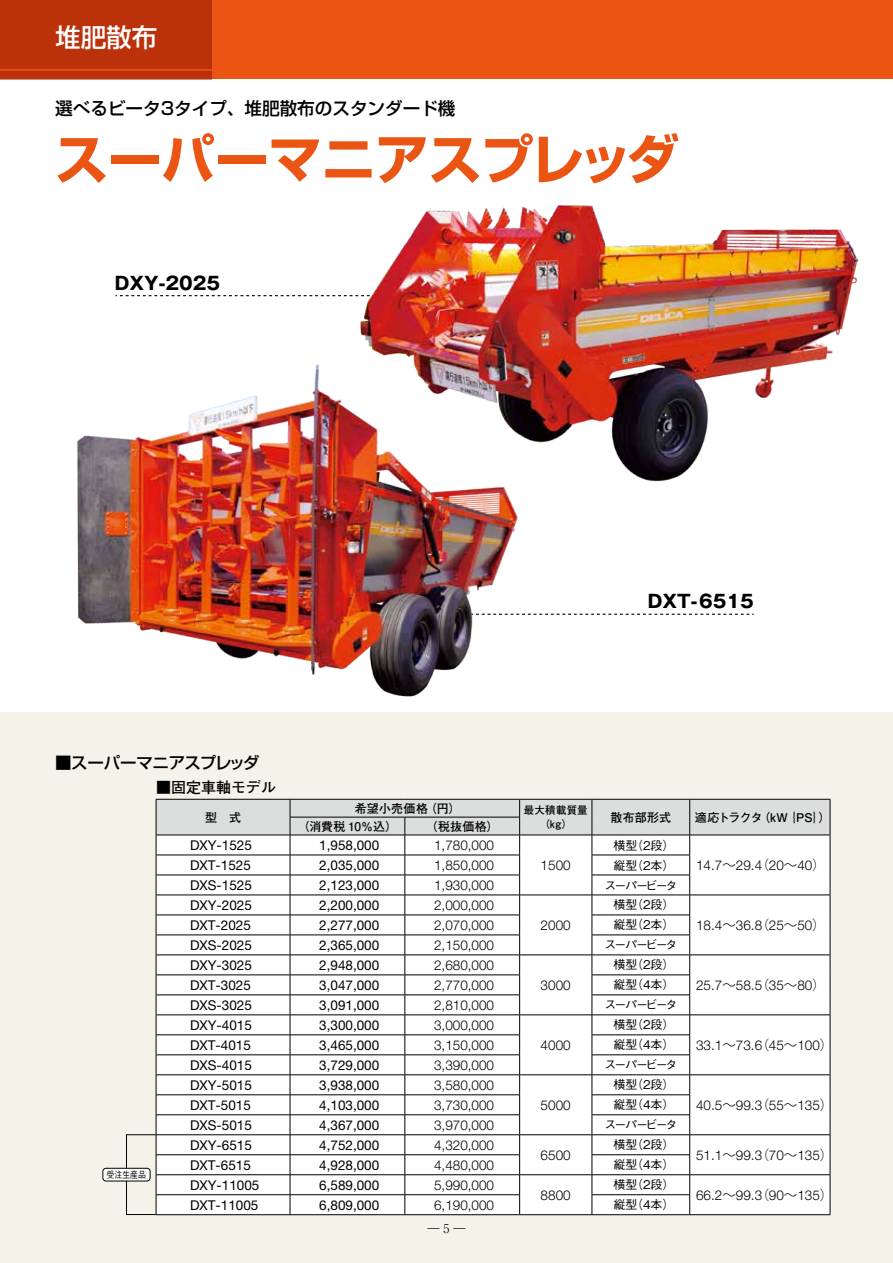
<style>
.page{position:relative;width:893px;height:1263px;background:#fff}
.page>*{position:absolute;margin:0;border:0;box-sizing:border-box;transform-origin:0 0}
.t1{font:700 53.55px "Shin Go Pro";letter-spacing:-.005em;color:#ea5514}
.t2{font:500 25.5px "UD Shin Go Pro";color:#fff}
.t3{font:700 18px "Gothic MB101 Pro";color:#000}
.t4{font:500 17.55px "Shin Go Pro";color:#000}
.t5{font:500 16.5px "Shin Go Pro";letter-spacing:-.03em;color:#000}
.t6{font:700 15px "Futo Go B101 Pro";color:#000}
.t7{font:13.5px "Helvetica Neue LT Pro";color:#000}
.t8{font:13.5px "Helvetica Neue LT 45 Lt";color:#000}
.t9{font:500 12px "Gothic BBB Pro";letter-spacing:-.1em;color:#000}
.t10{font:500 12px "Gothic BBB Pro";letter-spacing:-.155em;color:#000}
.t11{font:700 12px "Futo Go B101 Pro";letter-spacing:.015em;color:#000}
.t12{font:700 12px "Futo Go B101 Pro";letter-spacing:-.07em;color:#000}
.t13{font:300 12px "Ryumin Pro";color:#000}
.t14{font:700 10.5px/13.5px "Futo Go B101 Pro";letter-spacing:.02em;color:#000;text-align:center}
.t15{font:500 9px "Gothic BBB Pro";color:#000;scale:.88 1}
.s1{font-family:"Koz Go Pro";font-weight:300}
</style>
<div class="page">
<div style="left:0;top:712px;width:893px;height:551px;background:#f5f2e9"></div>
<div style="left:0;top:0;width:893px;height:79px;background:#ea5514"></div>
<div style="left:0;top:0;width:212px;height:79px;background:#ba310a"></div>
<hr style="left:0;top:69px;width:213px;height:2px;background:#ea5514">
<svg style="left:116px;top:295px;width:230px;height:1px"></svg>
<svg style="left:648px;top:614px;width:106px;height:1px"></svg>
<img style="left:346px;top:205px;width:513px;height:277px">
<img style="left:77px;top:356px;width:569px;height:341px">
<div style="left:126px;top:1134px;width:30px;height:81px;border:1px solid #000"></div>
<div style="left:103px;top:1168px;width:47px;height:13px;background:#fff;border-radius:3px"></div>
<div style="left:103px;top:1168px;width:47px;height:13px;border:1px solid #000;border-radius:3px"></div>
<hr style="left:520px;top:1214px;width:72px;height:1px;background:#000">
<hr style="left:690px;top:1214px;width:140px;height:1px;background:#000">
<hr style="left:156px;top:1214px;width:134px;height:1px;background:#000">
<hr style="left:290px;top:1214px;width:115px;height:1px;background:#000">
<hr style="left:405px;top:1214px;width:115px;height:1px;background:#000">
<svg style="left:156px;top:799px;width:675px;height:415px;background:#f0f0f0"></svg>
<hr style="left:592px;top:1214px;width:98px;height:1px;background:#000">
<h2 class="t2" style="left:55px;top:16px;width:103px">堆肥散布</h2>
<p class="t4" style="left:55px;top:94px;width:402px">選べるビータ3タイプ、堆肥散布のスタンダード機</p>
<h1 class="t1" style="left:55px;top:117px;width:626px">スーパーマニアスプレッダ</h1>
<h3 class="t3" style="left:115px;top:268px;width:107px">DXY-2025</h3>
<h3 class="t3" style="left:648px;top:587px;width:107px">DXT-6515</h3>
<p class="t5" style="left:55px;top:749px;width:206px">■スーパーマニアスプレッダ</p>
<p class="t6" style="left:156px;top:776px;width:121px">■固定車軸モデル</p>
<p class="t11" style="left:205px;top:807px;width:37px">型　式</p>
<p class="t11" style="left:355px;top:799px;width:108px">希望小売価格（円）</p>
<p class="t14" style="left:524px;top:802px;width:66px">最大積載質量（kg）</p>
<p class="t11" style="left:610px;top:807px;width:62px">散布部形式</p>
<p class="t12" style="left:695px;top:807px;width:137px">適応トラクタ（kW｛PS｝）</p>
<p class="t11" style="left:297px;top:816px;width:102px">（消費税 10％込）</p>
<p class="t11" style="left:426px;top:816px;width:75px">（税抜価格）</p>
<p class="t15" style="left:106px;top:1167px;width:47px">受注生産品</p>
<p class="t7" style="left:190px;top:837px;width:63px">DXY-1525</p>
<p class="t7" style="left:319px;top:837px;width:62px">1,958,000</p>
<p class="t8" style="left:434px;top:837px;width:62px">1,780,000</p>
<p class="t9" style="left:613px;top:835px;width:63px">横型（2段）</p>
<p class="t7" style="left:190px;top:857px;width:62px">DXT-1525</p>
<p class="t7" style="left:319px;top:857px;width:62px">2,035,000</p>
<p class="t8" style="left:434px;top:857px;width:62px">1,850,000</p>
<p class="t9" style="left:613px;top:855px;width:63px">縦型（2本）</p>
<p class="t8" style="left:696px;top:857px;width:131px">14.7<span class="s1">～</span>29.4<span class="s1">（</span>20<span class="s1">～</span>40<span class="s1">）</span></p>
<p class="t7" style="left:190px;top:877px;width:63px">DXS-1525</p>
<p class="t7" style="left:319px;top:877px;width:62px">2,123,000</p>
<p class="t8" style="left:434px;top:877px;width:62px">1,930,000</p>
<p class="t10" style="left:604px;top:875px;width:75px">スーパービータ</p>
<p class="t7" style="left:190px;top:897px;width:63px">DXY-2025</p>
<p class="t7" style="left:319px;top:897px;width:62px">2,200,000</p>
<p class="t8" style="left:434px;top:897px;width:62px">2,000,000</p>
<p class="t8" style="left:541px;top:917px;width:32px">2000</p>
<p class="t8" style="left:541px;top:857px;width:32px">1500</p>
<p class="t9" style="left:613px;top:895px;width:63px">横型（2段）</p>
<p class="t7" style="left:190px;top:917px;width:62px">DXT-2025</p>
<p class="t7" style="left:319px;top:917px;width:62px">2,277,000</p>
<p class="t8" style="left:434px;top:917px;width:62px">2,070,000</p>
<p class="t9" style="left:613px;top:915px;width:63px">縦型（2本）</p>
<p class="t8" style="left:696px;top:917px;width:131px">18.4<span class="s1">～</span>36.8<span class="s1">（</span>25<span class="s1">～</span>50<span class="s1">）</span></p>
<p class="t7" style="left:190px;top:937px;width:63px">DXS-2025</p>
<p class="t7" style="left:319px;top:937px;width:62px">2,365,000</p>
<p class="t8" style="left:434px;top:937px;width:62px">2,150,000</p>
<p class="t10" style="left:604px;top:935px;width:75px">スーパービータ</p>
<p class="t7" style="left:190px;top:957px;width:63px">DXY-3025</p>
<p class="t7" style="left:319px;top:957px;width:62px">2,948,000</p>
<p class="t8" style="left:434px;top:957px;width:62px">2,680,000</p>
<p class="t8" style="left:541px;top:977px;width:32px">3000</p>
<p class="t9" style="left:613px;top:955px;width:63px">横型（2段）</p>
<p class="t7" style="left:190px;top:977px;width:62px">DXT-3025</p>
<p class="t7" style="left:319px;top:977px;width:62px">3,047,000</p>
<p class="t8" style="left:434px;top:977px;width:62px">2,770,000</p>
<p class="t9" style="left:613px;top:975px;width:63px">縦型（4本）</p>
<p class="t8" style="left:696px;top:977px;width:131px">25.7<span class="s1">～</span>58.5<span class="s1">（</span>35<span class="s1">～</span>80<span class="s1">）</span></p>
<p class="t7" style="left:190px;top:997px;width:63px">DXS-3025</p>
<p class="t7" style="left:319px;top:997px;width:62px">3,091,000</p>
<p class="t8" style="left:434px;top:997px;width:62px">2,810,000</p>
<p class="t10" style="left:604px;top:995px;width:75px">スーパービータ</p>
<p class="t7" style="left:190px;top:1017px;width:63px">DXY-4015</p>
<p class="t7" style="left:319px;top:1017px;width:62px">3,300,000</p>
<p class="t8" style="left:434px;top:1017px;width:62px">3,000,000</p>
<p class="t8" style="left:541px;top:1037px;width:32px">4000</p>
<p class="t9" style="left:613px;top:1015px;width:63px">横型（2段）</p>
<p class="t7" style="left:190px;top:1037px;width:62px">DXT-4015</p>
<p class="t7" style="left:319px;top:1037px;width:62px">3,465,000</p>
<p class="t8" style="left:434px;top:1037px;width:62px">3,150,000</p>
<p class="t9" style="left:613px;top:1035px;width:63px">縦型（4本）</p>
<p class="t8" style="left:696px;top:1037px;width:139px">33.1<span class="s1">～</span>73.6<span class="s1">（</span>45<span class="s1">～</span>100<span class="s1">）</span></p>
<p class="t7" style="left:190px;top:1057px;width:63px">DXS-4015</p>
<p class="t7" style="left:319px;top:1057px;width:62px">3,729,000</p>
<p class="t8" style="left:434px;top:1057px;width:62px">3,390,000</p>
<p class="t10" style="left:604px;top:1055px;width:75px">スーパービータ</p>
<p class="t7" style="left:190px;top:1077px;width:63px">DXY-5015</p>
<p class="t7" style="left:319px;top:1077px;width:62px">3,938,000</p>
<p class="t8" style="left:434px;top:1077px;width:62px">3,580,000</p>
<p class="t8" style="left:541px;top:1097px;width:32px">5000</p>
<p class="t9" style="left:613px;top:1075px;width:63px">横型（2段）</p>
<p class="t7" style="left:190px;top:1097px;width:62px">DXT-5015</p>
<p class="t7" style="left:319px;top:1097px;width:62px">4,103,000</p>
<p class="t8" style="left:434px;top:1097px;width:62px">3,730,000</p>
<p class="t9" style="left:613px;top:1095px;width:63px">縦型（4本）</p>
<p class="t8" style="left:696px;top:1097px;width:139px">40.5<span class="s1">～</span>99.3<span class="s1">（</span>55<span class="s1">～</span>135<span class="s1">）</span></p>
<p class="t7" style="left:190px;top:1117px;width:63px">DXS-5015</p>
<p class="t7" style="left:319px;top:1117px;width:62px">4,367,000</p>
<p class="t8" style="left:434px;top:1117px;width:62px">3,970,000</p>
<p class="t10" style="left:604px;top:1115px;width:75px">スーパービータ</p>
<p class="t7" style="left:190px;top:1137px;width:63px">DXY-6515</p>
<p class="t7" style="left:319px;top:1137px;width:62px">4,752,000</p>
<p class="t8" style="left:434px;top:1137px;width:62px">4,320,000</p>
<p class="t8" style="left:541px;top:1147px;width:32px">6500</p>
<p class="t9" style="left:613px;top:1135px;width:63px">横型（2段）</p>
<p class="t8" style="left:696px;top:1147px;width:139px">51.1<span class="s1">～</span>99.3<span class="s1">（</span>70<span class="s1">～</span>135<span class="s1">）</span></p>
<p class="t7" style="left:190px;top:1157px;width:62px">DXT-6515</p>
<p class="t7" style="left:319px;top:1157px;width:62px">4,928,000</p>
<p class="t8" style="left:434px;top:1157px;width:62px">4,480,000</p>
<p class="t9" style="left:613px;top:1155px;width:63px">縦型（4本）</p>
<p class="t7" style="left:190px;top:1177px;width:71px">DXY-11005</p>
<p class="t7" style="left:319px;top:1177px;width:62px">6,589,000</p>
<p class="t8" style="left:434px;top:1177px;width:62px">5,990,000</p>
<p class="t8" style="left:541px;top:1187px;width:32px">8800</p>
<p class="t9" style="left:613px;top:1175px;width:63px">横型（2段）</p>
<p class="t8" style="left:696px;top:1187px;width:139px">66.2<span class="s1">～</span>99.3<span class="s1">（</span>90<span class="s1">～</span>135<span class="s1">）</span></p>
<p class="t7" style="left:190px;top:1197px;width:70px">DXT-11005</p>
<p class="t7" style="left:319px;top:1197px;width:62px">6,809,000</p>
<p class="t8" style="left:434px;top:1197px;width:62px">6,190,000</p>
<p class="t9" style="left:613px;top:1195px;width:63px">縦型（4本）</p>
<p class="t13" style="left:427px;top:1219px;width:39px">― 5 ―</p>
</div>
